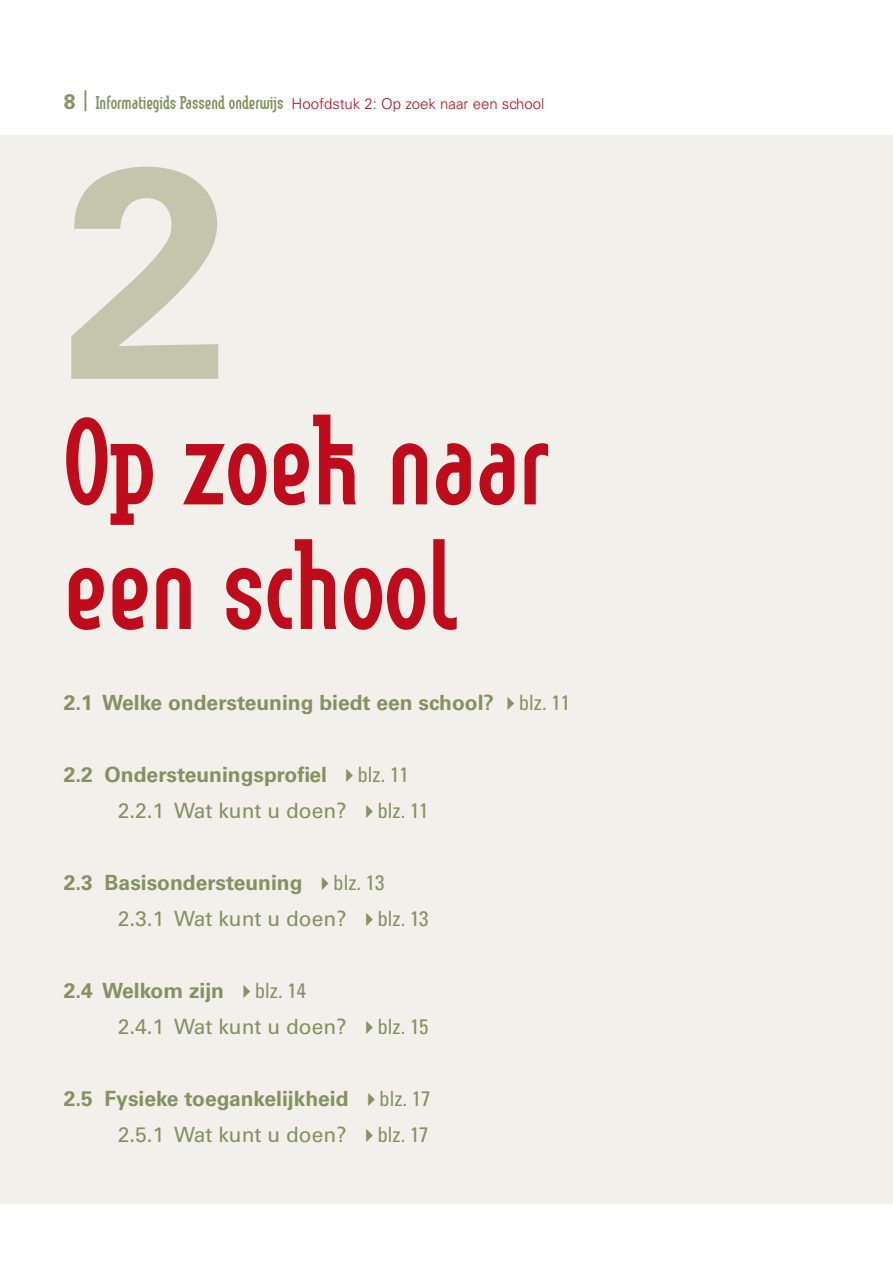
<style>
.page{position:relative;width:893px;height:1263px;background:#fff}
.page>*{position:absolute;margin:0;border:0;box-sizing:border-box;transform-origin:0 0}
.t1{font:700 300px "Univers LT Std";color:#c5c5ad}
.t2{font:700 120px/124.5px "Method Com";color:#bf0c1d}
.t3{font:700 21px/36px "Univers LT Std";color:#869061}
.t4{font:21px/36px "Univers LT Std";color:#869061}
.t5{font:700 18px "Method Com";color:#869061}
.s1{font-family:"Univers LT Std";font-size:21px}
.s2{font-family:"Univers LT Std";font-weight:300;font-size:15px;color:#bf0c1d}
.s3{font-weight:400;font-stretch:condensed}
.s4{font-weight:400}
.s5{font-weight:700}
.s6{font-stretch:condensed}
</style>
<div class="page">
<div style="left:0;top:135px;width:893px;height:1068px;background:#f1f0ea"></div>
<p class="t5" style="left:64px;top:93px;width:482px"><span class="s1">8</span> <sup>|</sup> Informatiegids Passend onderwijs <span class="s2">Hoofdstuk 2: Op zoek naar een school</span></p>
<p class="t1" style="left:64px;top:97px;width:168px">2</p>
<p class="t2" style="left:64px;top:402px;width:486px">Op zoek naar een school</p>
<p class="t3" style="left:64px;top:685px;width:508px">2.1 Welke ondersteuning biedt een school? ✔<span class="s3">blz. 11</span></p>
<p class="t3" style="left:118px;top:757px;width:312px;text-indent:-54px">2.2 Ondersteuningsprofiel ✔<span class="s3">blz. 11<br></span><span class="s4">2.2.1 Wat kunt u doen?</span> ✔<span class="s3">blz. 11</span></p>
<p class="t3" style="left:118px;top:865px;width:312px;text-indent:-54px">2.3 Basisondersteuning ✔<span class="s3">blz. 13<br></span><span class="s4">2.3.1 Wat kunt u doen?</span> ✔<span class="s3">blz. 13</span></p>
<p class="t4" style="left:118px;top:973px;width:312px;text-indent:-54px"><span class="s5">2.4 Welkom zijn</span> ✔<span class="s6">blz. 14<br></span>2.4.1 Wat kunt u doen? ✔<span class="s6">blz. 15</span></p>
<p class="t3" style="left:64px;top:1081px;width:368px;text-align:right">2.5 Fysieke toegankelijkheid ✔<span class="s3">blz. 17<br></span><span class="s4">2.5.1 Wat kunt u doen?</span> ✔<span class="s3">blz. 17</span></p>
</div>
